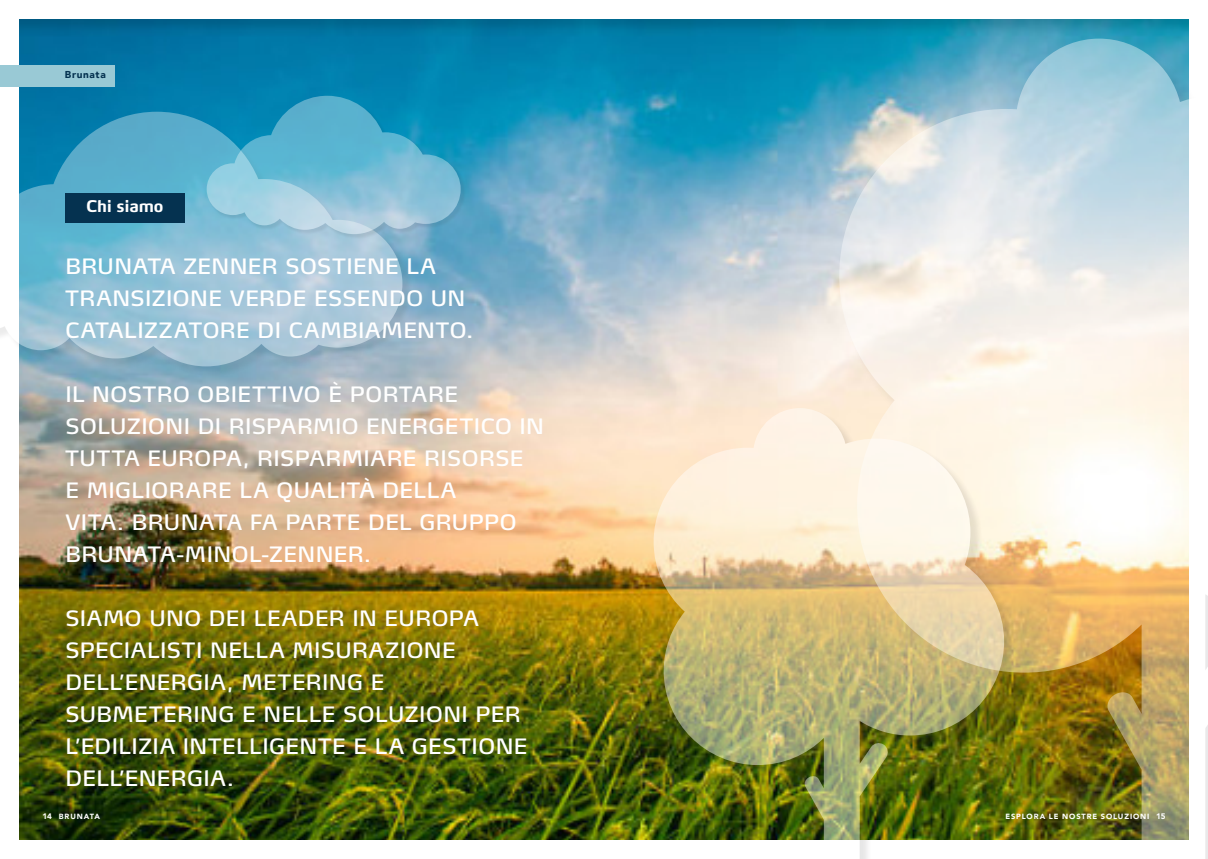
<style>
.page{position:relative;width:1208px;height:859px;background:#fff}
.page>*{position:absolute;margin:0;border:0;box-sizing:border-box;transform-origin:0 0}
.Small_headings{font:21px/32px "Max";letter-spacing:.02em;color:#fff}
.t1{font:700 16px "Max OT";letter-spacing:-.015em;color:#fff}
.Small_headings-2{font:900 10px "Avenir";letter-spacing:.065em;color:#053250}
.Small_headings-3{font:900 7.5px "Avenir";letter-spacing:.115em;color:#fff}
.s1{font-size:8px}
</style>
<div class="page">
<img style="left:20px;top:20px;width:1168px;height:819px">
<img style="left:839px;top:39px;width:369px;height:820px">
<div style="left:655px;top:409px;width:361px;height:450px;background:#231f20;opacity:.25"></div>
<img style="left:653px;top:408px;width:351px;height:451px">
<div style="left:0;top:113px;width:413px;height:264px;background:#231f20;opacity:.25"></div>
<svg style="left:0;top:112px;width:402px;height:254px;background:#89bdd3"></svg>
<div style="left:208px;top:97px;width:258px;height:143px;background:#231f20;opacity:.25"></div>
<svg style="left:207px;top:96px;width:254px;height:138px;background:#61b2cf"></svg>
<div style="left:0;top:65px;width:114px;height:22px;background:#99c9d5"></div>
<div style="left:65px;top:193px;width:119px;height:29px;background:#053250"></div>
<p class="Small_headings-2" style="left:65px;top:66px;width:42px">Brunata</p>
<p class="t1" style="left:86px;top:196px;width:79px">Chi siamo</p>
<p class="Small_headings" style="left:65px;top:250px;width:410px">BRUNATA ZENNER SOSTIENE LA<br>TRANSIZIONE VERDE ESSENDO UN<br>CATALIZZATORE DI CAMBIAMENTO.</p>
<p class="Small_headings" style="left:65px;top:378px;width:480px">IL NOSTRO OBIETTIVO È PORTARE<br>SOLUZIONI DI RISPARMIO ENERGETICO IN<br>TUTTA EUROPA, RISPARMIARE RISORSE<br>E MIGLIORARE LA QUALITÀ DELLA<br>VITA. BRUNATA FA PARTE DEL GRUPPO<br>BRUNATA-MINOL-ZENNER.</p>
<p class="Small_headings" style="left:65px;top:602px;width:464px">SIAMO UNO DEI LEADER IN EUROPA<br>SPECIALISTI NELLA MISURAZIONE<br>DELL’ENERGIA, METERING E<br>SUBMETERING E NELLE SOLUZIONI PER<br>L’EDILIZIA INTELLIGENTE E LA GESTIONE<br>DELL’ENERGIA.</p>
<p class="Small_headings-3" style="left:43px;top:810px;width:59px"><span class="s1">14</span> BRUNATA</p>
<p class="Small_headings-3" style="left:1005px;top:810px;width:161px">ESPLORA LE NOSTRE SOLUZIONI <span class="s1">15</span></p>
</div>
